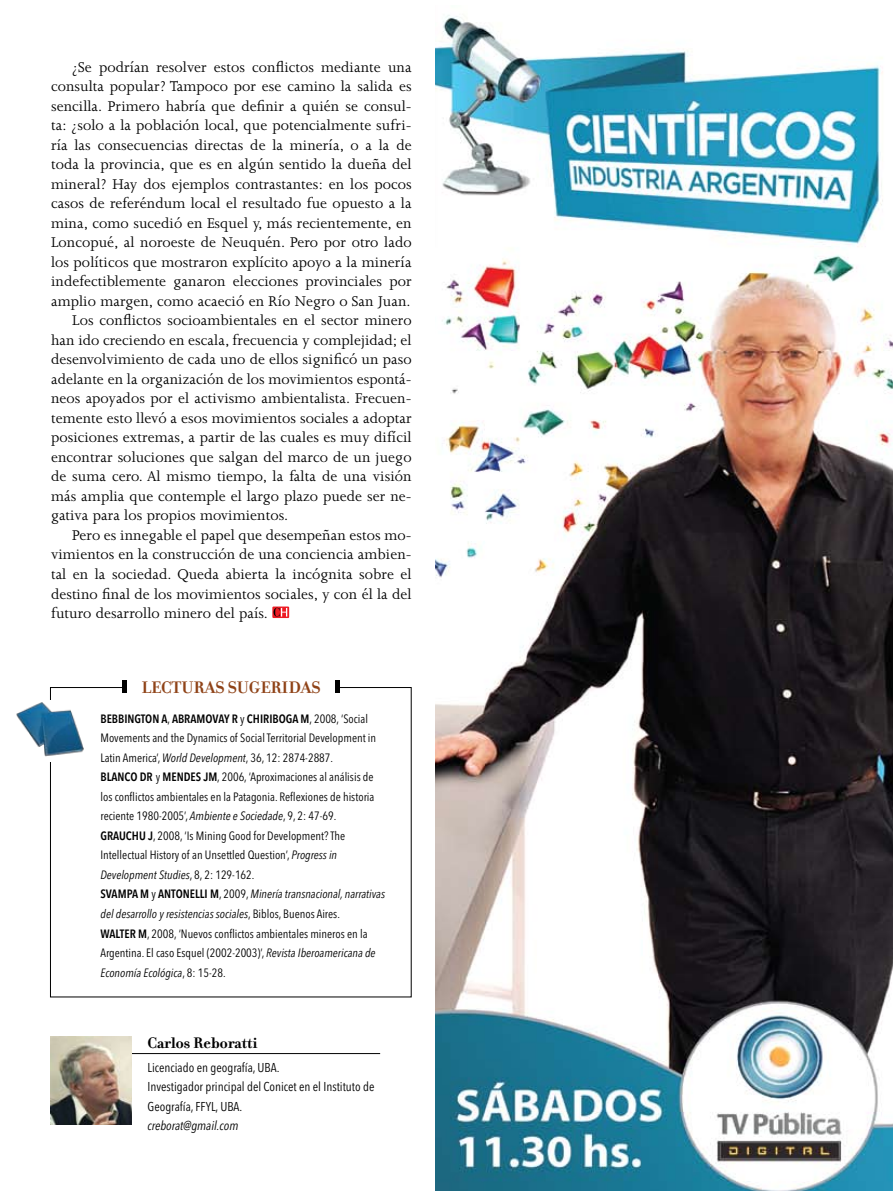
<style>
.page{position:relative;width:893px;height:1191px;background:#fff}
.page>*{position:absolute;margin:0;border:0;box-sizing:border-box;transform-origin:0 0}
.t1{font:700 18px "Filosofia";color:#8f4318}
.t2{font:700 16.5px "Filosofia";color:#000}
.t3{font:16.2px "Joanna";letter-spacing:.005em;color:#000}
.t4{font:condensed 12.75px/19.5px "Avenir Next LT Pro";color:#000}
.t5{font:italic condensed 12.75px "Avenir Next LT Pro";color:#000}
.t6{font:condensed 12px/19.5px "Avenir Next LT Pro";color:#000}
.t7{font:italic condensed 12px/19.5px "Avenir Next LT Pro";color:#000}
.s1{font-weight:600}
.s2{font-style:italic}
.s3{font-weight:600;font-style:normal}
.s4{font-style:normal}
</style>
<div class="page">
<hr style="left:122px;top:1053px;width:258px;height:1px;background:#000">
<img style="left:51px;top:1036px;width:81px;height:88px">
<div style="left:335px;top:680px;width:5px;height:12px;background:#000"></div>
<div style="left:122px;top:680px;width:5px;height:12px;background:#000"></div>
<img style="left:16px;top:702px;width:68px;height:55px">
<svg style="left:272px;top:606px;width:17px;height:12px"></svg>
<svg style="left:274px;top:607px;width:13px;height:9px"></svg>
<img style="left:435px;top:15px;width:458px;height:1176px">
<p class="t3" style="left:72px;top:58px;width:341px">¿Se podrían resolver estos conflictos mediante una</p>
<p class="t3" style="left:51px;top:78px;width:362px">consulta popular? Tampoco por ese camino la salida es</p>
<p class="t3" style="left:51px;top:97px;width:362px">sencilla. Primero habría que definir a quién se consul-</p>
<p class="t3" style="left:51px;top:117px;width:362px">ta: ¿solo a la población local, que potencialmente sufri-</p>
<p class="t3" style="left:51px;top:136px;width:362px">ría las consecuencias directas de la minería, o a la de</p>
<p class="t3" style="left:51px;top:156px;width:362px">toda la provincia, que es en algún sentido la dueña del</p>
<p class="t3" style="left:51px;top:175px;width:362px">mineral? Hay dos ejemplos contrastantes: en los pocos</p>
<p class="t3" style="left:51px;top:195px;width:362px">casos de referéndum local el resultado fue opuesto a la</p>
<p class="t3" style="left:51px;top:214px;width:362px">mina, como sucedió en Esquel y, más recientemente, en</p>
<p class="t3" style="left:51px;top:234px;width:362px">Loncopué, al noroeste de Neuquén. Pero por otro lado</p>
<p class="t3" style="left:51px;top:253px;width:362px">los políticos que mostraron explícito apoyo a la minería</p>
<p class="t3" style="left:51px;top:273px;width:362px">indefectiblemente ganaron elecciones provinciales por</p>
<p class="t3" style="left:51px;top:292px;width:361px">amplio margen, como acaeció en Río Negro o San Juan.</p>
<p class="t3" style="left:72px;top:312px;width:341px">Los conflictos socioambientales en el sector minero</p>
<p class="t3" style="left:51px;top:331px;width:362px">han ido creciendo en escala, frecuencia y complejidad; el</p>
<p class="t3" style="left:51px;top:351px;width:362px">desenvolvimiento de cada uno de ellos significó un paso</p>
<p class="t3" style="left:51px;top:370px;width:362px">adelante en la organización de los movimientos espontá-</p>
<p class="t3" style="left:51px;top:390px;width:362px">neos apoyados por el activismo ambientalista. Frecuen-</p>
<p class="t3" style="left:51px;top:409px;width:362px">temente esto llevó a esos movimientos sociales a adoptar</p>
<p class="t3" style="left:51px;top:429px;width:362px">posiciones extremas, a partir de las cuales es muy difícil</p>
<p class="t3" style="left:51px;top:448px;width:362px">encontrar soluciones que salgan del marco de un juego</p>
<p class="t3" style="left:51px;top:468px;width:362px">de suma cero. Al mismo tiempo, la falta de una visión</p>
<p class="t3" style="left:51px;top:487px;width:362px">más amplia que contemple el largo plazo puede ser ne-</p>
<p class="t3" style="left:51px;top:507px;width:239px">gativa para los propios movimientos.</p>
<p class="t3" style="left:72px;top:526px;width:341px">Pero es innegable el papel que desempeñan estos mo-</p>
<p class="t3" style="left:51px;top:546px;width:362px">vimientos en la construcción de una conciencia ambien-</p>
<p class="t3" style="left:51px;top:565px;width:362px">tal en la sociedad. Queda abierta la incógnita sobre el</p>
<p class="t3" style="left:51px;top:585px;width:362px">destino final de los movimientos sociales, y con él la del</p>
<p class="t3" style="left:51px;top:604px;width:218px">futuro desarrollo minero del país.</p>
<p class="t1" style="left:141px;top:676px;width:181px">LECTURAS SUGERIDAS</p>
<p class="t6" style="left:100px;top:709px;width:277px"><span class="s1">BEBBINGTON A</span>, <span class="s1">ABRAMOVAY R</span> y <span class="s1">CHIRI BOGA M</span>, 2008, ‘Social Movements and the Dynamics of Social Territorial Development in Latin America’, <span class="s2">World Development</span>, 36, 12: 2874-2887.<br><span class="s1">BLANCO</span></p>
<p class="t6" style="left:100px;top:767px;width:275px;text-indent:39px"><span class="s1">DR</span> y <span class="s1">MEN DES JM</span>, 2006, ‘Aproximaciones al análisis de los conflictos ambientales en la Patagonia. Reflexiones de historia reciente 1980-2005’, <span class="s2">Ambiente e Sociedade</span>, 9, 2: 47-69.<br><span class="s1">GRAUC</span></p>
<p class="t6" style="left:100px;top:826px;width:246px;text-indent:31px"><span class="s1">HU J</span>, 2008, ‘Is Mining Good for Development? The Intellectual History of an Unsettled Question’, <span class="s2">Progress in Development Studies</span>, 8, 2: 129-162.<br><span class="s1">SVAMPA M</span> y <span class="s1">ANTONELLI</span></p>
<p class="t7" style="left:100px;top:884px;width:286px;text-indent:110px"><span class="s3">M</span><span class="s4">, 2009,</span> Minería transnacional, narrativas del desarrollo y resistencias sociales<span class="s4">, Biblos, Buenos Aires.<br></span><span class="s3">WALTER</span></p>
<p class="t6" style="left:100px;top:923px;width:277px;text-indent:38px"><span class="s1">M</span>, 2008, ‘Nuevos conflictos ambientales mineros en la<br>Argentina. El caso Esquel (2002-2003)’, <span class="s2">Revista Iberoamericana de<br>Economía Ecológica</span>, 8: 15-28.</p>
<p class="t2" style="left:148px;top:1033px;width:111px">CARLOS REBORATTI</p>
<p class="t4" style="left:148px;top:1057px;width:228px">Licenciado en geografía, UBA.<br>Investigador principal del Conicet en el Instituto de<br>Geografía, FFYL, UBA.</p>
<p class="t5" style="left:148px;top:1118px;width:92px">creborat@gmail.com</p>
</div>
